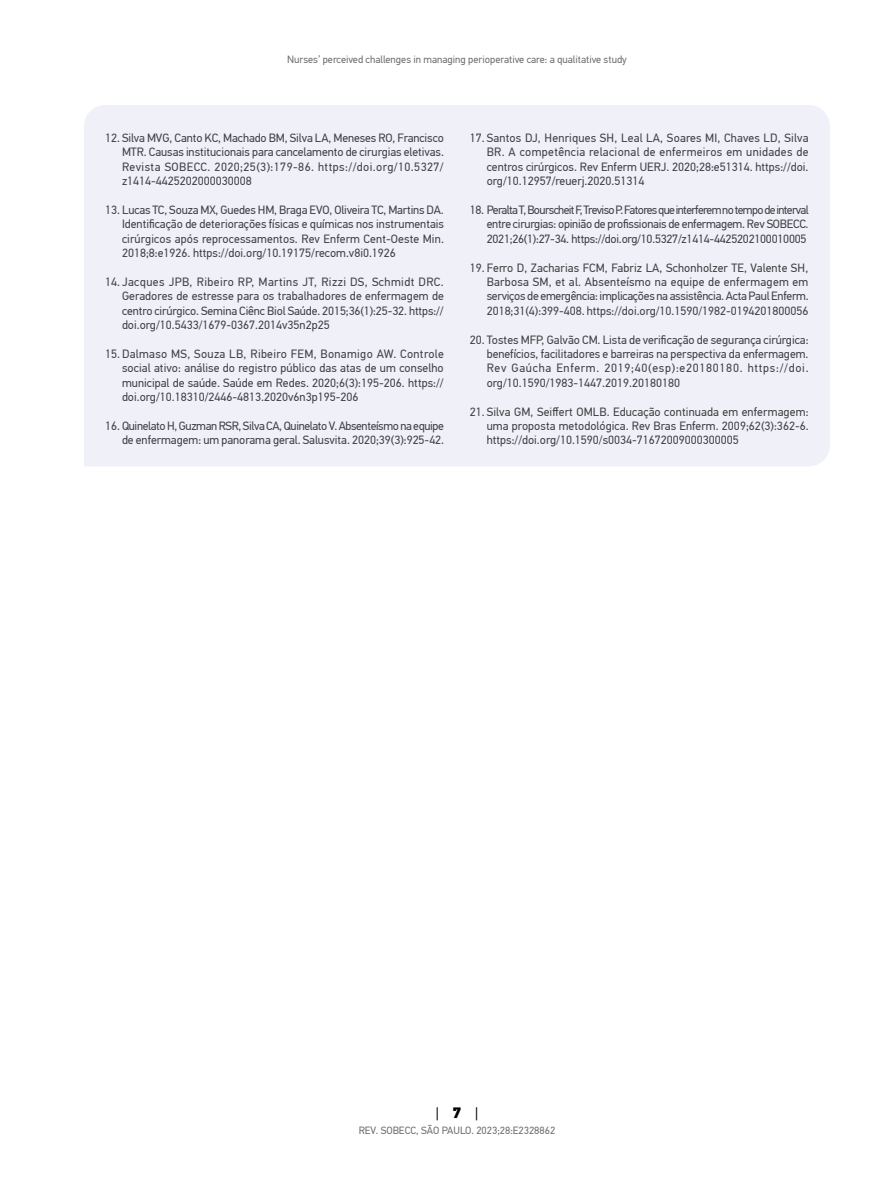
<style>
.page{position:relative;width:893px;height:1191px;background:#fff}
.page>*{position:absolute;margin:0;border:0;box-sizing:border-box;transform-origin:0 0}
.t1{font:15px "PF Din Text Pro";color:#000}
.t2{font:12px/14.4px "PF Din Text Pro";color:#414042;text-align:justify}
.t3{font:12px/14.4px "PF Din Text Pro";letter-spacing:-.03em;color:#414042;text-align:right}
.t4{font:10.5px "PF Din Text Pro";color:#6d6e71}
.s1{font-weight:900}
</style>
<div class="page">
<div style="left:84px;top:105px;width:746px;height:361px;background:#eff0f8"></div>
<p class="t4" style="left:287px;top:53px;width:341px">Nurses’ perceived challenges in managing perioperative care: a qualitative study</p>
<p class="t2" style="left:122px;top:131px;width:323px;text-indent:-17px">12. Silva MVG, Canto KC, Machado BM, Silva LA, Meneses RO, Francisco MTR. Causas institucionais para cancelamento de cirurgias eletivas.<br>Revista SOBECC. 2020;25(3):179-86. https://doi.org/10.5327/ z1414-4425202000030008</p>
<p class="t2" style="left:122px;top:203px;width:323px;text-indent:-17px">13. Lucas TC, Souza MX, Guedes HM, Braga EVO, Oliveira TC, Martins DA.<br>Identificação de deteriorações físicas e químicas nos instrumentais cirúrgicos após reprocessamentos. Rev Enferm Cent-Oeste Min.<br>2018;8:e1926. https://doi.org/10.19175/recom.v8i0.1926</p>
<p class="t2" style="left:122px;top:275px;width:323px;text-indent:-17px">14. Jacques JPB, Ribeiro RP, Martins JT, Rizzi DS, Schmidt DRC.<br>Geradores de estresse para os trabalhadores de enfermagem de centro cirúrgico. Semina Ciênc Biol Saúde. 2015;36(1):25-32. https:// doi.org/10.5433/1679-0367.2014v35n2p25</p>
<p class="t2" style="left:122px;top:347px;width:323px;text-indent:-17px">15. Dalmaso MS, Souza LB, Ribeiro FEM, Bonamigo AW. Controle social ativo: análise do registro público das atas de um conselho municipal de saúde. Saúde em Redes. 2020;6(3):195-206. https:// doi.org/10.18310/2446-4813.2020v6n3p195-206</p>
<p class="t3" style="left:105px;top:419px;width:341px">16. Quinelato H, Guzman RSR, Silva CA, Quinelato V. Absenteísmo na equipe de enfermagem: um panorama geral. Salusvita. 2020;39(3):925-42.</p>
<p class="t2" style="left:487px;top:131px;width:323px;text-indent:-17px">17. Santos DJ, Henriques SH, Leal LA, Soares MI, Chaves LD, Silva BR. A competência relacional de enfermeiros em unidades de centros cirúrgicos. Rev Enferm UERJ. 2020;28:e51314. https://doi. org/10.12957/reuerj.2020.51314</p>
<p class="t2" style="left:487px;top:203px;width:323px;text-indent:-17px">18. Peralta T, Bourscheit F, Treviso P. Fatores que interferem no tempo de interval entre cirurgias: opinião de profissionais de enfermagem. Rev SOBECC.<br>2021;26(1):27-34. https://doi.org/10.5327/z1414-4425202100010005</p>
<p class="t2" style="left:487px;top:260px;width:323px;text-indent:-17px">19. Ferro D, Zacharias FCM, Fabriz LA, Schonholzer TE, Valente SH, Barbosa SM, et al. Absenteísmo na equipe de enfermagem em serviços de emergência: implicações na assistência. Acta Paul Enferm.<br>2018;31(4):399-408. https://doi.org/10.1590/1982-0194201800056</p>
<p class="t2" style="left:487px;top:332px;width:323px;text-indent:-17px">20. Tostes MFP, Galvão CM. Lista de verificação de segurança cirúrgica: benefícios, facilitadores e barreiras na perspectiva da enfermagem.<br>Rev Gaúcha Enferm. 2019;40(esp):e20180180. https://doi. org/10.1590/1983-1447.2019.20180180</p>
<p class="t2" style="left:487px;top:404px;width:323px;text-indent:-17px">21. Silva GM, Seiffert OMLB. Educação continuada em enfermagem: uma proposta metodológica. Rev Bras Enferm. 2009;62(3):362-6. https://doi.org/10.1590/s0034-71672009000300005</p>
<p class="t1" style="left:436px;top:1103px;width:44px">| <span class="s1">7</span> |</p>
<p class="t4" style="left:359px;top:1124px;width:198px">REV. SOBECC, SÃO PAULO. 2023;28:E2328862</p>
</div>
